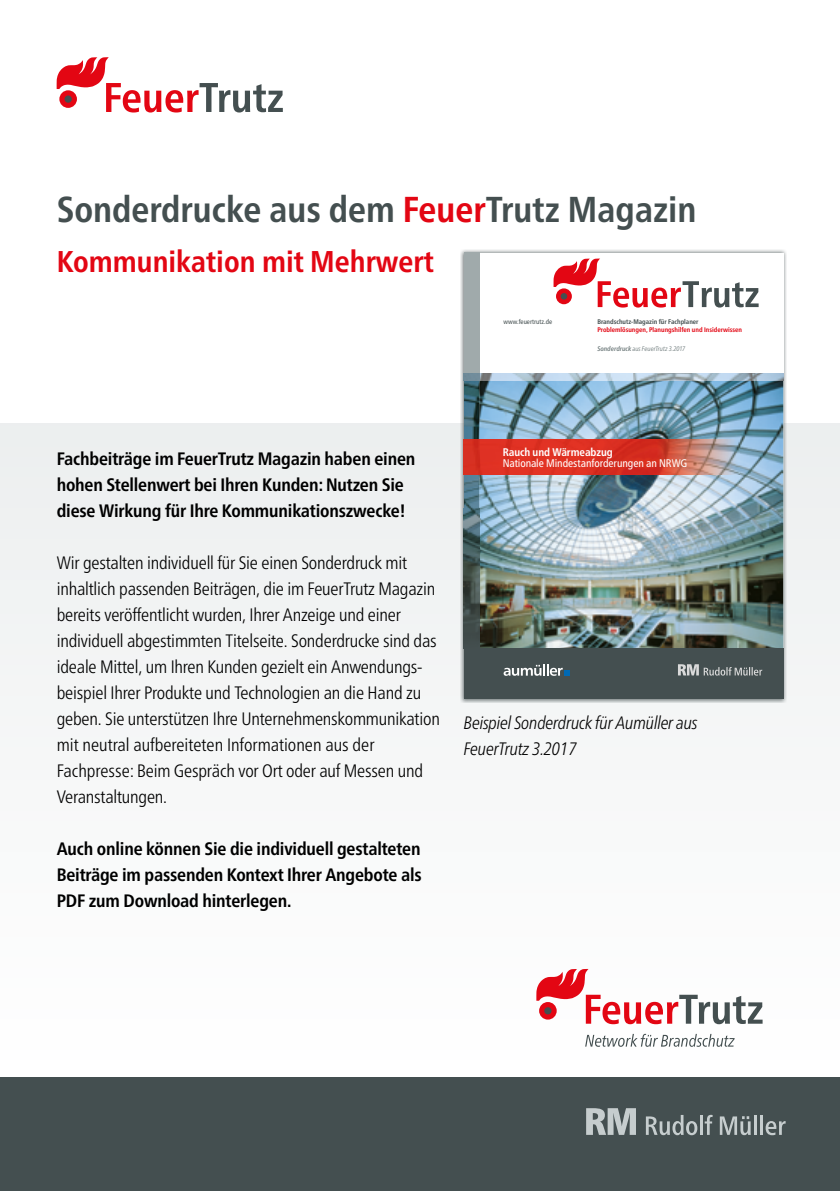
<style>
.page{position:relative;width:840px;height:1191px;background:#fff}
.page>*{position:absolute;margin:0;border:0;box-sizing:border-box;transform-origin:0 0}
.t1{font:700 condensed 36px "Frutiger Neue LT Pro";color:#444f50}
.t2{font:700 condensed 30px "Frutiger Neue LT Pro";color:#e30613}
.t3{font:300 condensed 18px/26px "Frutiger Neue LT Pro";letter-spacing:-.01em;color:#000}
.t4{font:700 condensed 18px/26px "Frutiger Neue LT Pro";letter-spacing:-.01em;color:#000}
.t5{font:italic 300 condensed 18px/26px "Frutiger Neue LT Pro";letter-spacing:-.01em;color:#000}
.t6{font:condensed 11px "Frutiger Neue LT Pro";letter-spacing:-.01em;color:#fff}
.t7{font:700 condensed 11px "Frutiger Neue LT Pro";letter-spacing:-.01em;color:#fff}
.t8{font:700 condensed 6.6px "Frutiger Neue LT Pro";color:#e30613}
.t9{font:700 condensed 6.6px "Frutiger Neue LT Pro";color:#444f50}
.t10{font:italic condensed 6.6px "Frutiger Neue LT Pro";letter-spacing:-.005em;color:#727e7f}
.t11{font:condensed 6.6px "Frutiger Neue LT Pro";color:#444f50}
.s1{color:#e30613}
.s2{font-weight:700}
</style>
<div class="page">
<div style="left:0;top:423px;width:839px;height:654px;background:#f7f8f8"></div>
<div style="left:0;top:1077px;width:839px;height:114px;background:#444f50"></div>
<svg style="left:586px;top:1108px;width:49px;height:26px"></svg>
<svg style="left:645px;top:1115px;width:52px;height:20px"></svg>
<hr style="left:699px;top:1115px;width:3px;height:19px;background:#c6cdce">
<svg style="left:704px;top:1114px;width:8px;height:20px"></svg>
<svg style="left:719px;top:1116px;width:31px;height:19px"></svg>
<hr style="left:753px;top:1115px;width:3px;height:19px;background:#c6cdce">
<hr style="left:759px;top:1115px;width:3px;height:19px;background:#c6cdce">
<svg style="left:765px;top:1121px;width:20px;height:14px"></svg>
<svg style="left:536px;top:969px;width:226px;height:55px"></svg>
<svg style="left:585px;top:1033px;width:149px;height:13px"></svg>
<div style="left:460px;top:249px;width:326px;height:453px;background:#444f50;opacity:.75"></div>
<div style="left:463px;top:253px;width:319px;height:445px;background:#fff"></div>
<svg style="left:553px;top:258px;width:205px;height:49px"></svg>
<img style="left:463px;top:373px;width:319px;height:275px">
<div style="left:463px;top:253px;width:16px;height:120px;background:#a0aaab"></div>
<div style="left:463px;top:648px;width:319px;height:50px;background:#444f50"></div>
<svg style="left:678px;top:664px;width:83px;height:11px"></svg>
<img style="left:463px;top:440px;width:275px;height:34px">
<img style="left:463px;top:508px;width:16px;height:140px">
<svg style="left:503px;top:664px;width:66px;height:12px"></svg>
<svg style="left:57px;top:57px;width:226px;height:55px"></svg>
<h1 class="t1" style="left:57px;top:188px;width:641px">Sonderdrucke aus dem <span class="s1">Feuer</span>Trutz Magazin</h1>
<h2 class="t2" style="left:57px;top:244px;width:378px">Kommunikation mit Mehrwert</h2>
<p class="t11" style="left:503px;top:317px;width:50px">www.feuertrutz.de</p>
<p class="t9" style="left:597px;top:317px;width:103px">Brandschutz-Magazin für Fachplaner</p>
<p class="t8" style="left:597px;top:326px;width:146px">Problemlösungen, Planungshilfen und Insiderwissen</p>
<p class="t10" style="left:597px;top:345px;width:89px"><span class="s2">Sonderdruck</span> aus FeuerTrutz 3.2017</p>
<p class="t4" style="left:57px;top:446px;width:360px">Fachbeiträge im FeuerTrutz Magazin haben einen hohen Stellenwert bei Ihren Kunden: Nutzen Sie diese Wirkung für Ihre Kommunikationszwecke!</p>
<p class="t3" style="left:57px;top:550px;width:384px">Wir gestalten individuell für Sie einen Sonderdruck mit inhaltlich passenden Beiträgen, die im FeuerTrutz Magazin bereits veröffentlicht wurden, Ihrer Anzeige und einer individuell abgestimmten Titelseite. Sonderdrucke sind das ideale Mittel, um Ihren Kunden gezielt ein Anwendungs&shy;beispiel Ihrer Produkte und Technologien an die Hand zu geben. Sie unterstützen Ihre Unternehmenskommunikation mit neutral aufbereiteten Informationen aus der Fachpresse: Beim Gespräch vor Ort oder auf Messen und Veranstaltungen.</p>
<p class="t4" style="left:57px;top:836px;width:366px;text-align:justify">Auch online können Sie die individuell gestalteten Beiträge im passenden Kontext Ihrer Angebote als PDF zum Download hinterlegen.</p>
<p class="t7" style="left:502px;top:445px;width:111px">Rauch und Wärmeabzug</p>
<p class="t6" style="left:502px;top:456px;width:186px">Nationale Mindestanforderungen an NRWG</p>
<p class="t5" style="left:463px;top:710px;width:235px">Beispiel Sonderdruck für Aumüller aus<br>FeuerTrutz 3.2017</p>
</div>
